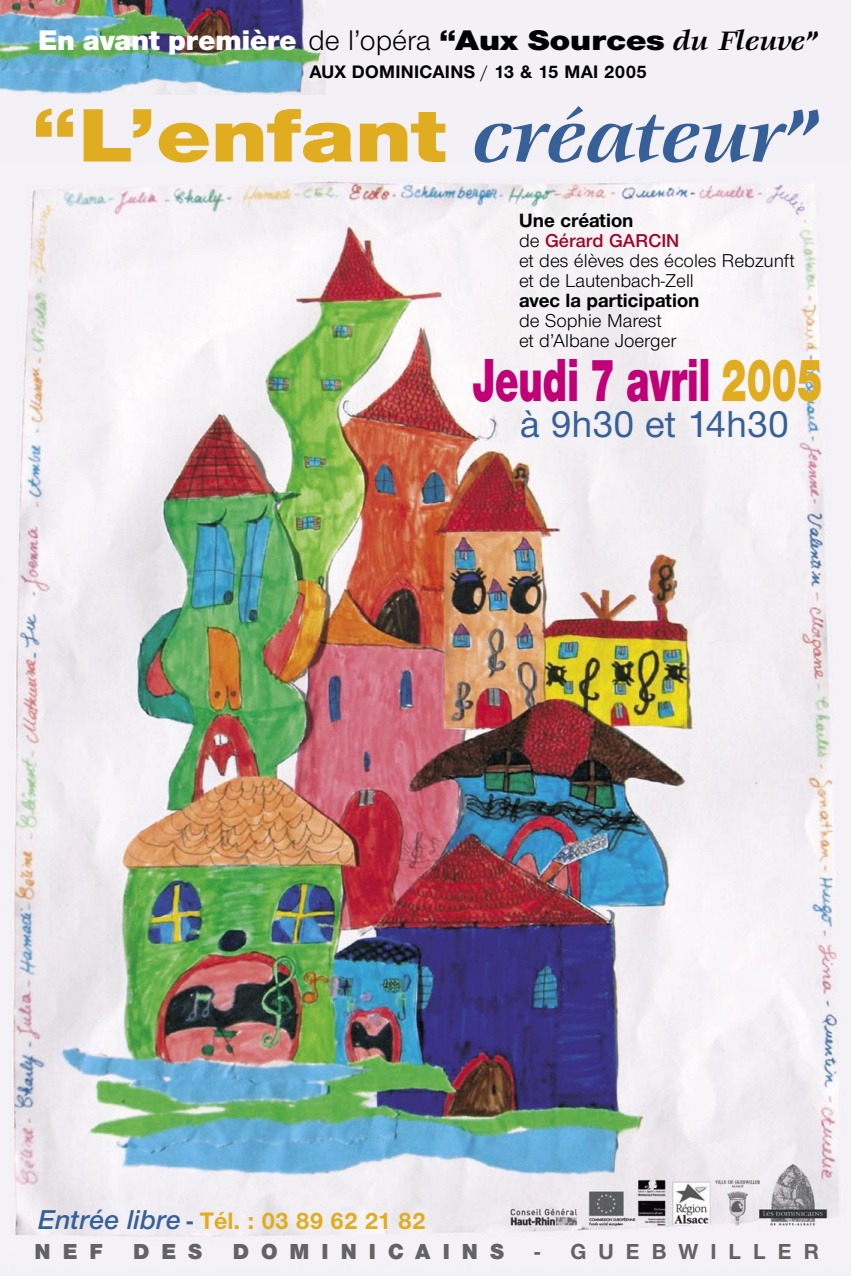
<style>
.page{position:relative;width:851px;height:1276px;background:#fff}
.page>*{position:absolute;margin:0;border:0;box-sizing:border-box;transform-origin:0 0}
.t1{font:900 78.3px "Nimbus Sans Novus T";color:#e0ad20;scale:1.2 1}
.t2{font:900 63px "Nimbus Sans Novus T";color:#c10077;scale:.64 1}
.t3{font:500 39px "Nimbus Sans Novus T";color:#366097}
.t4{font:900 29.4px "Nimbus Sans Novus T";color:#fff}
.t5{font:700 24.67px "Nimbus Sans Novus T";color:#e0ad20}
.t6{font:900 22.5px "Nimbus Sans Novus T";letter-spacing:.535em;color:#636363}
.t7{font:700 22.5px "Nimbus Sans Novus T";letter-spacing:.535em;color:#636363}
.t8{font:700 19.95px "Nimbus Sans Novus T";color:#000}
.t9{font:19.27px "Nimbus Sans Novus T";color:#000}
.t10{font:600 19.27px "Nimbus Sans Novus T";color:#a20527}
.t11{font:700 18.75px "Nimbus Sans Novus T";letter-spacing:.015em;color:#000}
.s1{font-weight:400;color:#000}
.s2{color:#000}
.s3{font-family:"Veljovic";font-weight:700;font-style:italic;color:#000}
.s4{font-weight:400}
.s5{font-family:"Veljovic";font-weight:700;font-style:italic;font-size:81.38px;color:#366097}
.s6{color:#e0ad20}
.s7{font-weight:600;font-style:italic;font-size:28.2px;color:#366097}
.s8{color:#366097}
</style>
<div class="page">
<img style="left:0;top:0;width:850px;height:1276px">
<img style="left:0;top:0;width:325px;height:94px">
<p class="t4" style="left:38px;top:23px;width:780px">En avant première <span class="s1">de l’opéra</span> <span class="s2">“Aux Sources</span> <span class="s3">du Fleuve”</span></p>
<p class="t11" style="left:309px;top:61px;width:339px">AUX DOMINICAINS <span class="s4">/</span> 13 &amp; 15 MAI 2005</p>
<p class="t1" style="left:31px;top:90px;width:656px">“L’enfant <span class="s5">créateur”</span></p>
<p class="t8" style="left:519px;top:209px;width:116px">Une création</p>
<p class="t10" style="left:519px;top:230px;width:162px"><span class="s1">de</span> Gérard GARCIN</p>
<p class="t9" style="left:519px;top:250px;width:277px">et des élèves des écoles Rebzunft</p>
<p class="t9" style="left:519px;top:270px;width:176px">et de Lautenbach-Zell</p>
<p class="t8" style="left:519px;top:289px;width:182px">avec la participation</p>
<p class="t9" style="left:519px;top:309px;width:144px">de Sophie Marest</p>
<p class="t9" style="left:519px;top:329px;width:159px">et d’Albane Joerger</p>
<p class="t2" style="left:473px;top:343px;width:547px">Jeudi 7 avril <span class="s6">2005</span></p>
<p class="t3" style="left:520px;top:401px;width:270px">à 9h30 et 14h30</p>
<p class="t5" style="left:38px;top:1206px;width:389px"><span class="s7">Entrée libre</span> <span class="s8">-</span> Tél. : 03 89 62 21 82</p>
<p class="t6" style="left:35px;top:1238px;width:70px">NEF</p>
<p class="t6" style="left:133px;top:1238px;width:71px">DES</p>
<p class="t6" style="left:233px;top:1238px;width:273px">DOMINICAINS</p>
<p class="t7" style="left:534px;top:1238px;width:286px">- GUEBWILLER</p>
</div>
